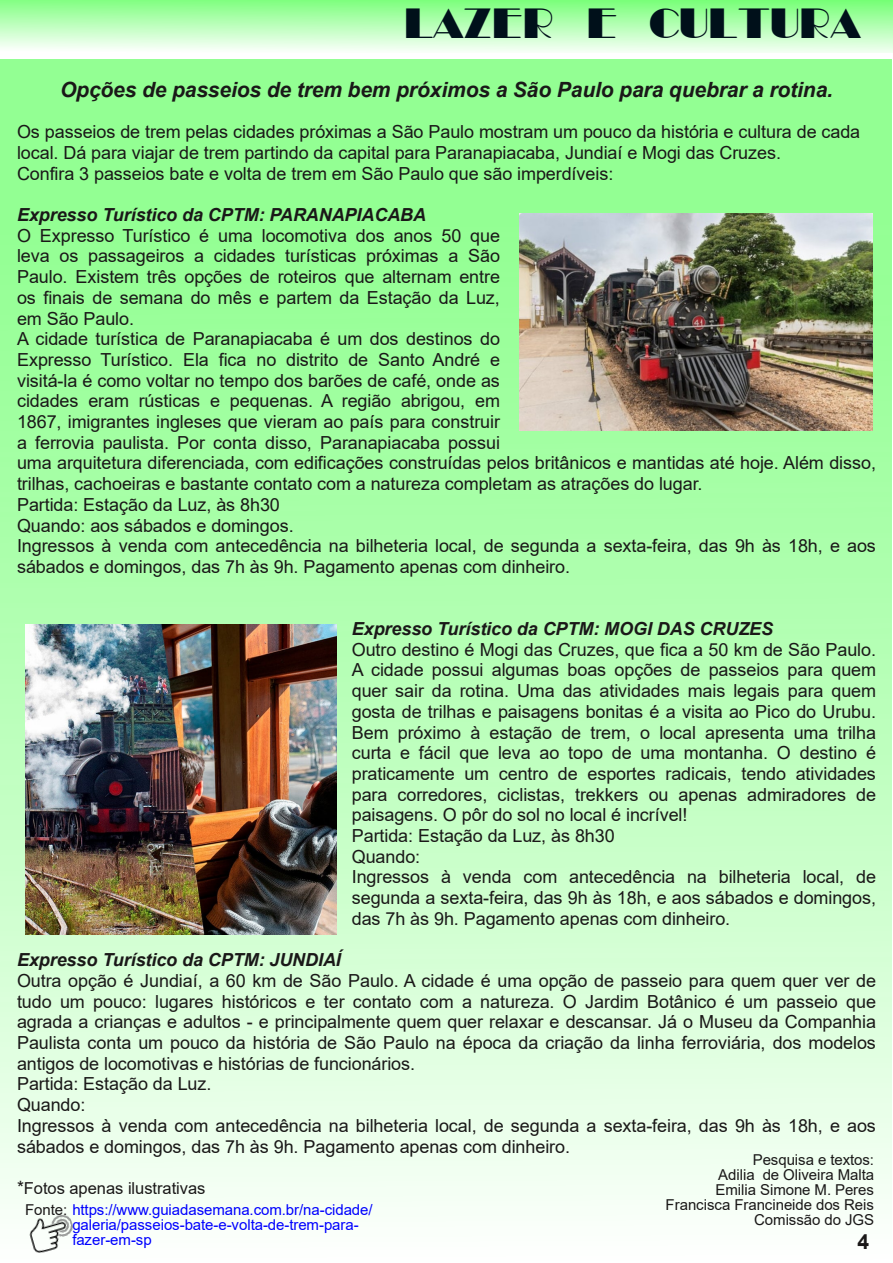
<style>
.page{position:relative;width:893px;height:1263px;background:#fff}
.page>*{position:absolute;margin:0;border:0;box-sizing:border-box;transform-origin:0 0}
.t1{font:900 42px "White";letter-spacing:.02em;color:#00101a}
.t2{font:italic 700 21px "Arial";letter-spacing:-.005em;color:#1a1818}
.t3{font:700 21px "Arial";color:#1a1818}
.t4{font:18px/20.7px "Arial";letter-spacing:-.005em;color:#1a1818}
.t5{font:italic 700 18px "Arial";letter-spacing:-.005em;color:#1a1818}
.t6{font:16.5px "Arial";color:#1a1818}
.t7{font:15px/15px "Arial";letter-spacing:-.005em;color:#00f}
.t8{font:15px/15px "Arial";letter-spacing:-.005em;color:#1a1818;text-align:right}
.s1{font-size:18px}
.s2{color:#1a1818}
</style>
<div class="page">
<div style="left:0;top:60px;width:891px;height:1201px;background:linear-gradient(to bottom,#83ff83,#f3fff3)"></div>
<div style="left:0;top:0;width:893px;height:53px;background:linear-gradient(to bottom,#7cff7c,#f9fff9)"></div>
<img style="left:520px;top:214px;width:352px;height:216px">
<img style="left:26px;top:624px;width:310px;height:311px">
<img style="left:19px;top:1194px;width:64px;height:67px">
<h1 class="t1" style="left:405px;top:7px;width:457px">LAZER E CULTURA</h1>
<p class="t2" style="left:60px;top:81px;width:774px">Opções de passeios de trem bem próximos a São Paulo para quebrar a rotina.</p>
<p class="t4" style="left:17px;top:122px;width:845px">Os passeios de trem pelas cidades próximas a São Paulo mostram um pouco da história e cultura de cada local. Dá para viajar de trem partindo da capital para Paranapiacaba, Jundiaí e Mogi das Cruzes.<br>Confira 3 passeios bate e volta de trem em São Paulo que são imperdíveis:</p>
<p class="t5" style="left:17px;top:207px;width:411px">Expresso Turístico da CPTM: PARANAPIACABA</p>
<p class="t4" style="left:17px;top:225px;width:860px">O Expresso Turístico é uma locomotiva dos anos 50 que<br>leva os passageiros a cidades turísticas próximas a São<br>Paulo. Existem três opções de roteiros que alternam entre<br>os finais de semana do mês e partem da Estação da Luz,<br>em São Paulo.<br>A cidade turística de Paranapiacaba é um dos destinos do<br>Expresso Turístico. Ela fica no distrito de Santo André e<br>visitá-la é como voltar no tempo dos barões de café, onde as<br>cidades eram rústicas e pequenas. A região abrigou, em<br>1867, imigrantes ingleses que vieram ao país para construir<br>a ferrovia paulista. Por conta disso, Paranapiacaba possui<br>uma arquitetura diferenciada, com edificações construídas pelos britânicos e mantidas até hoje. Além disso, trilhas, cachoeiras e bastante contato com a natureza completam as atrações do lugar.<br>Partida: Estação da Luz, às 8h30<br>Quando: aos sábados e domingos.<br>Ingressos à venda com antecedência na bilheteria local, de segunda a sexta-feira, das 9h às 18h, e aos sábados e domingos, das 7h às 9h. Pagamento apenas com dinheiro.</p>
<p class="t5" style="left:352px;top:621px;width:423px">Expresso Turístico da CPTM: MOGI DAS CRUZES</p>
<p class="t4" style="left:352px;top:639px;width:526px">Outro destino é Mogi das Cruzes, que fica a 50 km de São Paulo.<br>A cidade possui algumas boas opções de passeios para quem quer sair da rotina. Uma das atividades mais legais para quem gosta de trilhas e paisagens bonitas é a visita ao Pico do Urubu.<br>Bem próximo à estação de trem, o local apresenta uma trilha curta e fácil que leva ao topo de uma montanha. O destino é praticamente um centro de esportes radicais, tendo atividades para corredores, ciclistas, trekkers ou apenas admiradores de paisagens. O pôr do sol no local é incrível!<br>Partida: Estação da Luz, às 8h30<br>Quando:<br>Ingressos à venda com antecedência na bilheteria local, de segunda a sexta-feira, das 9h às 18h, e aos sábados e domingos, das 7h às 9h. Pagamento apenas com dinheiro.</p>
<p class="t5" style="left:17px;top:952px;width:325px">Expresso Turístico da CPTM: JUNDIAÍ</p>
<p class="t4" style="left:17px;top:970px;width:861px">Outra opção é Jundiaí, a 60 km de São Paulo. A cidade é uma opção de passeio para quem quer ver de tudo um pouco: lugares históricos e ter contato com a natureza. O Jardim Botânico é um passeio que agrada a crianças e adultos - e principalmente quem quer relaxar e descansar. Já o Museu da Companhia Paulista conta um pouco da história de São Paulo na época da criação da linha ferroviária, dos modelos antigos de locomotivas e histórias de funcionários.<br>Partida: Estação da Luz.<br>Quando:<br>Ingressos à venda com antecedência na bilheteria local, de segunda a sexta-feira, das 9h às 18h, e aos sábados e domingos, das 7h às 9h. Pagamento apenas com dinheiro.</p>
<p class="t6" style="left:17px;top:1179px;width:190px"><span class="s1">*</span>Fotos apenas ilustrativas</p>
<p class="t7" style="left:25px;top:1202px;width:349px"><span class="s2">Fonte:</span> https://www.guiadasemana.com.br/na-cidade/</p>
<p class="t8" style="left:666px;top:1152px;width:210px">Pesquisa e textos:<br>Adilia de Oliveira Malta<br>Emilia Simone M. Peres<br>Francisca Francineide dos Reis<br>Comissão do JGS</p>
<p class="t7" style="left:72px;top:1217px;width:288px">galeria/passeios-bate-e-volta-de-trem-para&shy;fazer-em-sp</p>
<p class="t3" style="left:857px;top:1233px;width:13px">4</p>
</div>
